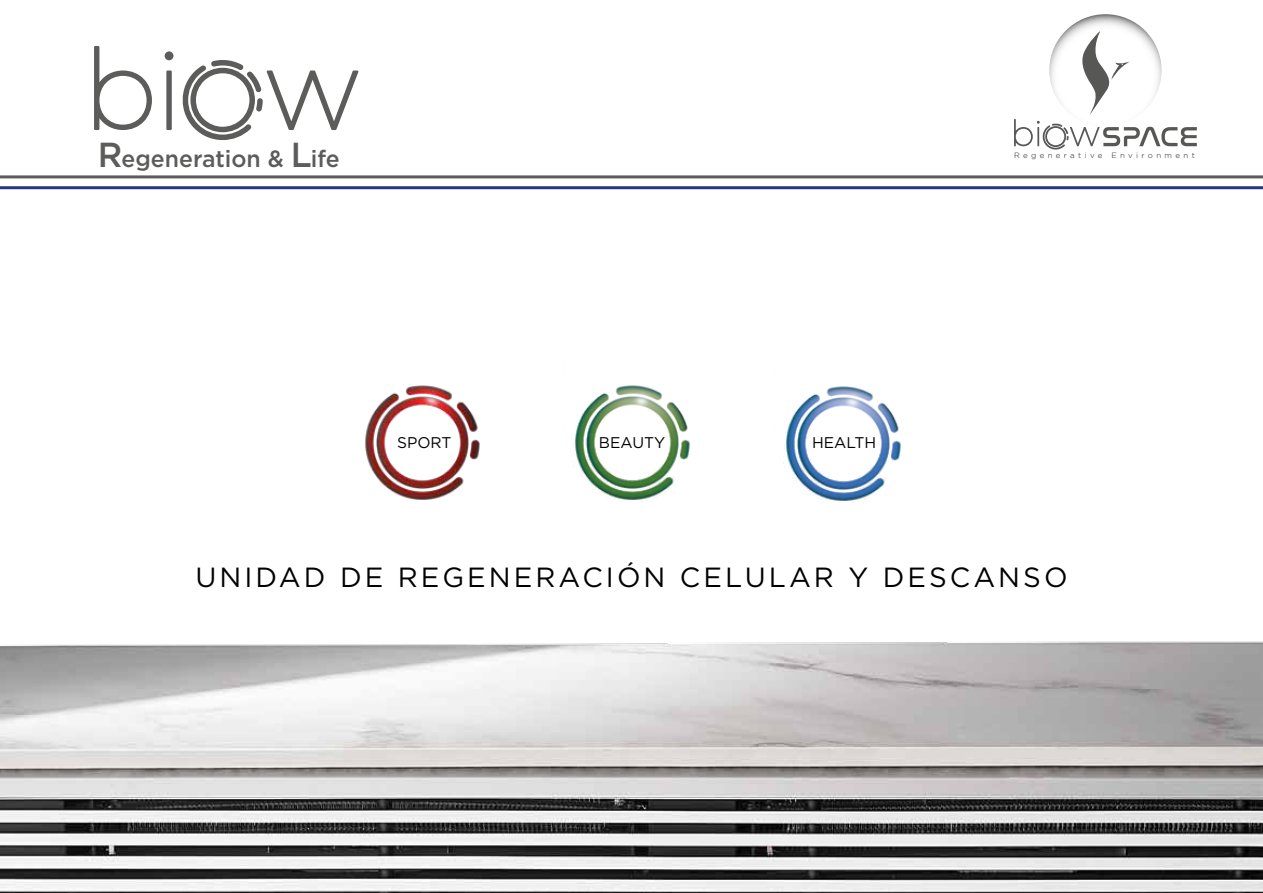
<style>
.page{position:relative;width:1263px;height:893px;background:#fff}
.page>*{position:absolute;margin:0;border:0;box-sizing:border-box;transform-origin:0 0}
.t1{font:27.75px "Gotham";letter-spacing:.11em;color:#000}
.t2{font:500 23.55px "Gotham";color:#5c5c5b}
.t3{font:15.45px "Gotham";color:#000}
.t4{font:300 7.65px "Gotham";letter-spacing:.42em;color:#1d1d1b;scale:1.05 1}
.s1{font-size:34.65px}
</style>
<div class="page">
<hr style="left:0;top:175px;width:1263px;height:3px;background:#5c5c5b">
<hr style="left:0;top:186px;width:1263px;height:3px;background:#283583">
<img style="left:0;top:641px;width:1263px;height:252px">
<svg style="left:94px;top:46px;width:58px;height:84px"></svg>
<div style="left:165px;top:51px;width:8px;height:9px;background:#5c5c5b;border-radius:50%"></div>
<div style="left:166px;top:70px;width:6px;height:60px;background:#5c5c5b"></div>
<svg style="left:182px;top:60px;width:176px;height:80px"></svg>
<svg style="left:1049px;top:14px;width:112px;height:113px"></svg>
<svg style="left:1014px;top:31px;width:183px;height:119px"></svg>
<img style="left:572px;top:385px;width:118px;height:117px">
<img style="left:365px;top:385px;width:115px;height:115px">
<img style="left:783px;top:386px;width:118px;height:117px">
<p class="t2" style="left:98px;top:143px;width:243px"><span class="s1">R</span>egeneration &amp; <span class="s1">L</span>ife</p>
<p class="t4" style="left:1014px;top:151px;width:174px">Regenerative Environment</p>
<p class="t3" style="left:397px;top:433px;width:56px">SPORT</p>
<p class="t3" style="left:599px;top:433px;width:68px">BEAUTY</p>
<p class="t3" style="left:812px;top:433px;width:66px">HEALTH</p>
<p class="t1" style="left:195px;top:559px;width:874px">UNIDAD DE REGENERACIÓN CELULAR Y DESCANSO</p>
</div>
